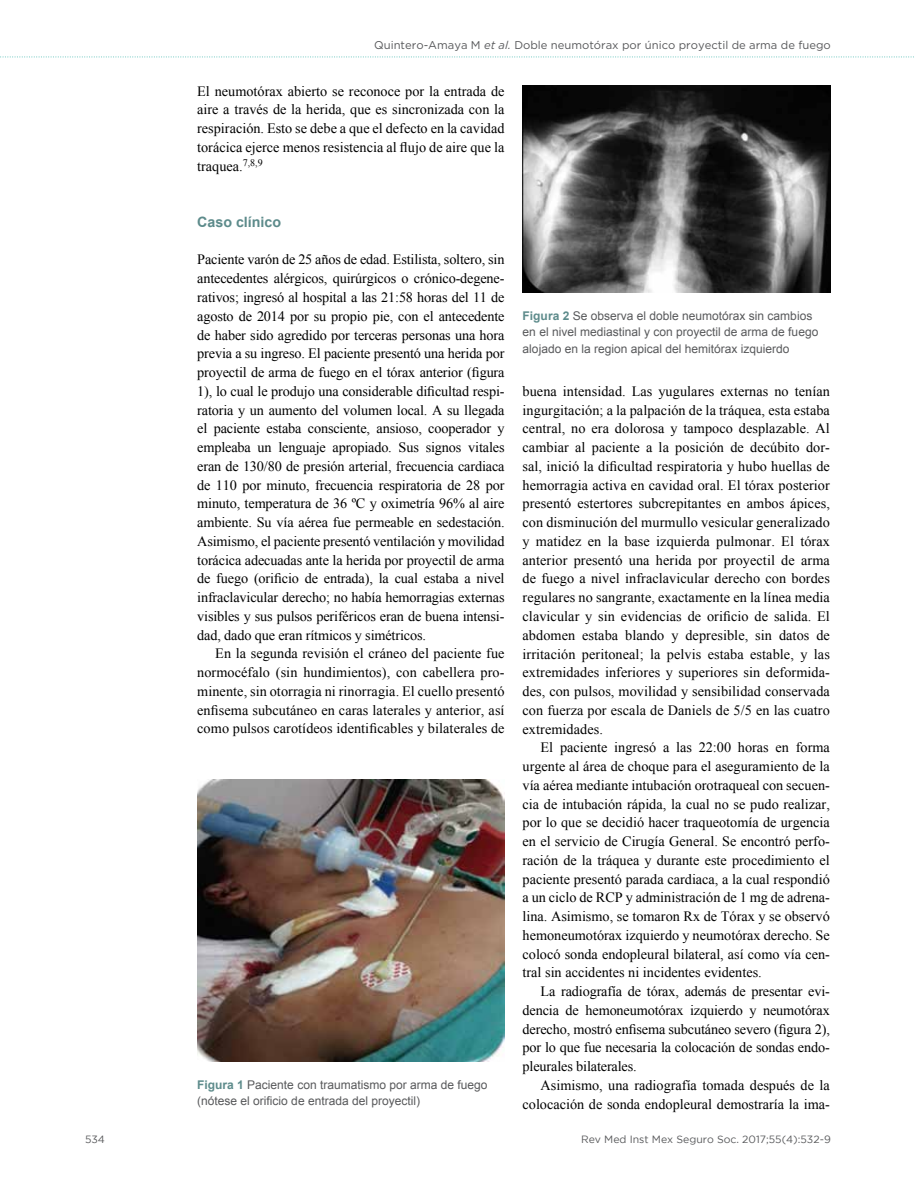
<style>
.page{position:relative;width:915px;height:1191px;background:#fff}
.page>*{position:absolute;margin:0;border:0;box-sizing:border-box;transform-origin:0 0}
.t1{font:14.25px/18.8px "Times New Roman";color:#000;text-align:justify}
.t2{font:700 14.25px "Arial";color:#5d8b8b}
.t3{font:12px/16.5px "Arial";color:#58595b}
.t4{font:11.25px "Gotham";color:#58595b}
.t5{font:10.5px "Gotham";color:#58595b}
.s1{font-style:italic}
.s2{font-weight:700;color:#5d8b8b}
</style>
<div class="page">
<svg style="left:0;top:56px;width:914px;height:1px"></svg>
<img style="left:197px;top:779px;width:307px;height:282px">
<img style="left:522px;top:86px;width:308px;height:206px">
<p class="t4" style="left:374px;top:38px;width:458px">Quintero-Amaya M <span class="s1">et al.</span> Doble neumotórax por único proyectil de arma de fuego</p>
<p class="t1" style="left:197px;top:81px;width:309px">El neumotórax abierto se reconoce por la entrada de aire a través de la herida, que es sincronizada con la respiración. Esto se debe a que el defecto en la cavidad torácica ejerce menos resistencia al flujo de aire que la traquea.<sup>7,8,9</sup></p>
<p class="t2" style="left:197px;top:212px;width:85px">Caso clínico</p>
<p class="t1" style="left:197px;top:250px;width:309px">Paciente varón de 25 años de edad. Estilista, soltero, sin antecedentes alérgicos, quirúrgicos o crónico-degene&shy;rativos; ingresó al hospital a las 21:58 horas del 11 de agosto de 2014 por su propio pie, con el antecedente de haber sido agredido por terceras personas una hora previa a su ingreso. El paciente presentó una herida por proyectil de arma de fuego en el tórax anterior (figura 1), lo cual le produjo una considerable dificultad respi&shy;ratoria y un aumento del volumen local. A su llegada el paciente estaba consciente, ansioso, cooperador y empleaba un lenguaje apropiado. Sus signos vitales eran de 130/80 de presión arterial, frecuencia cardiaca de 110 por minuto, frecuencia respiratoria de 28 por minuto, temperatura de 36 ºC y oximetría 96% al aire ambiente. Su vía aérea fue permeable en sedestación.<br>Asimismo, el paciente presentó ventilación y movilidad torácica adecuadas ante la herida por proyectil de arma de fuego (orificio de entrada), la cual estaba a nivel infraclavicular derecho; no había hemorragias externas visibles y sus pulsos periféricos eran de buena intensi&shy;dad, dado que eran rítmicos y simétricos.</p>
<p class="t1" style="left:197px;top:644px;width:309px;text-indent:18px">En la segunda revisión el cráneo del paciente fue normocéfalo (sin hundimientos), con cabellera pro&shy;minente, sin otorragia ni rinorragia. El cuello presentó enfisema subcutáneo en caras laterales y anterior, así como pulsos carotídeos identificables y bilaterales de</p>
<p class="t3" style="left:197px;top:1076px;width:292px"><span class="s2">Figura 1</span> Paciente con traumatismo por arma de fuego (nótese el orificio de entrada del proyectil)</p>
<p class="t3" style="left:522px;top:307px;width:297px"><span class="s2">Figura 2</span> Se observa el doble neumotórax sin cambios en el nivel mediastinal y con proyectil de arma de fuego alojado en la region apical del hemitórax izquierdo</p>
<p class="t1" style="left:522px;top:381px;width:309px">buena intensidad. Las yugulares externas no tenían ingurgitación; a la palpación de la tráquea, esta estaba central, no era dolorosa y tampoco desplazable. Al cambiar al paciente a la posición de decúbito dor&shy;sal, inició la dificultad respiratoria y hubo huellas de hemorragia activa en cavidad oral. El tórax posterior presentó estertores subcrepitantes en ambos ápices, con disminución del murmullo vesicular generalizado y matidez en la base izquierda pulmonar. El tórax anterior presentó una herida por proyectil de arma de fuego a nivel infraclavicular derecho con bordes regulares no sangrante, exactamente en la línea media clavicular y sin evidencias de orificio de salida. El abdomen estaba blando y depresible, sin datos de irritación peritoneal; la pelvis estaba estable, y las extremidades inferiores y superiores sin deformida&shy;des, con pulsos, movilidad y sensibilidad conservada con fuerza por escala de Daniels de 5/5 en las cuatro extremidades.</p>
<p class="t1" style="left:522px;top:738px;width:309px;text-indent:18px">El paciente ingresó a las 22:00 horas en forma urgente al área de choque para el aseguramiento de la vía aérea mediante intubación orotraqueal con secuen&shy;cia de intubación rápida, la cual no se pudo realizar, por lo que se decidió hacer traqueotomía de urgencia en el servicio de Cirugía General. Se encontró perfo&shy;ración de la tráquea y durante este procedimiento el paciente presentó parada cardiaca, a la cual respondió a un ciclo de RCP y administración de 1 mg de adrena&shy;lina. Asimismo, se tomaron Rx de Tórax y se observó hemoneumotórax izquierdo y neumotórax derecho. Se colocó sonda endopleural bilateral, así como vía cen&shy;tral sin accidentes ni incidentes evidentes.</p>
<p class="t1" style="left:522px;top:981px;width:309px;text-indent:18px">La radiografía de tórax, además de presentar evi&shy;dencia de hemoneumotórax izquierdo y neumotórax derecho, mostró enfisema subcutáneo severo (figura 2), por lo que fue necesaria la colocación de sondas endo&shy;pleurales bilaterales.</p>
<p class="t1" style="left:522px;top:1075px;width:309px;text-align:right">Asimismo, una radiografía tomada después de la colocación de sonda endopleural demostraría la ima-</p>
<p class="t5" style="left:85px;top:1133px;width:21px">534</p>
<p class="t5" style="left:581px;top:1133px;width:251px">Rev Med Inst Mex Seguro Soc. 2017;55(4):532-9</p>
</div>
